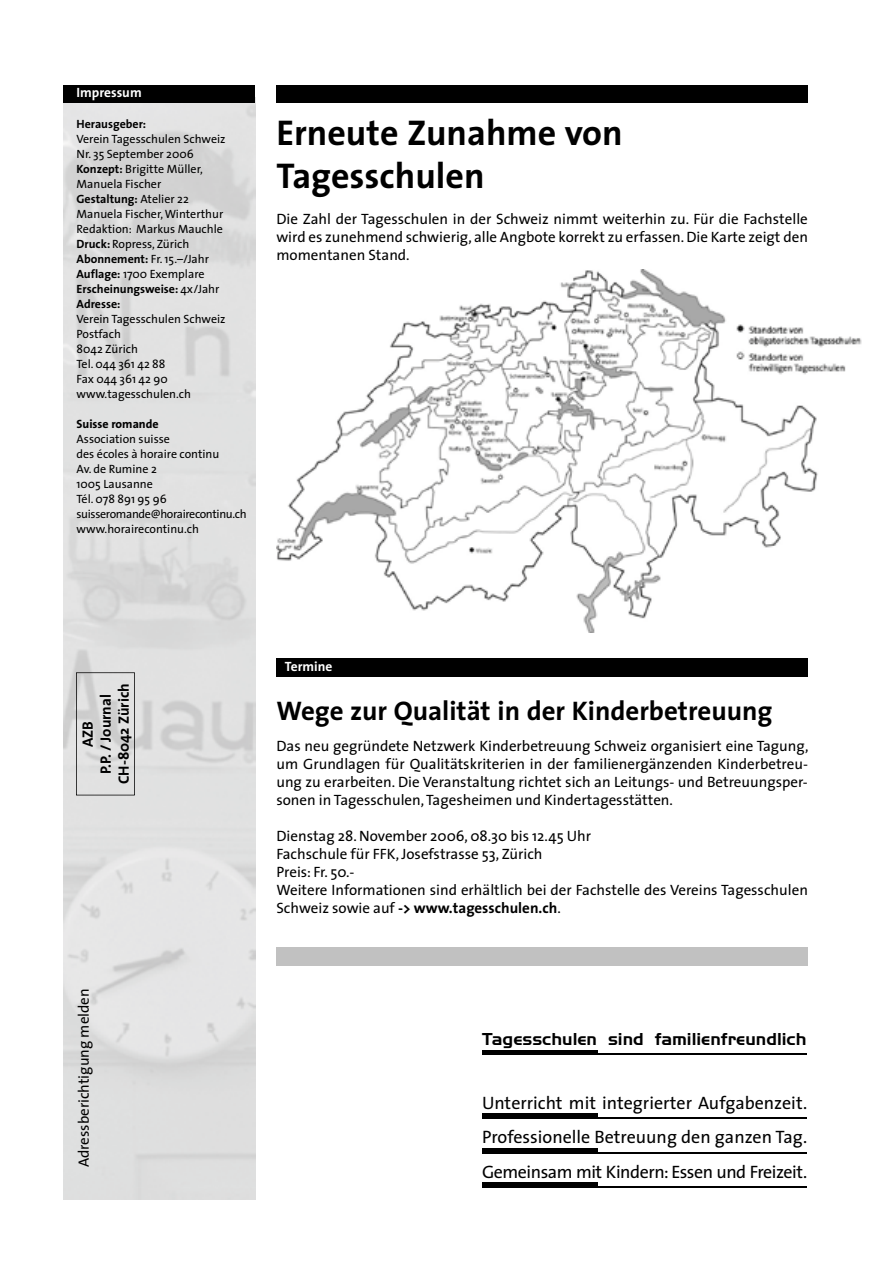
<style>
.page{position:relative;width:893px;height:1263px;background:#fff}
.page>*{position:absolute;margin:0;border:0;box-sizing:border-box;transform-origin:0 0}
.t1{font:700 36px/43.2px "The Sans";color:#000}
.t2{font:700 27px "The Sans";color:#000}
.t3{font:18px/34.3px "The Sans";letter-spacing:-.025em;color:#000;text-align:justify}
.t4{font:18px "Handel Gothic";color:#000}
.t5{font:15px/18px "The Sans";color:#000;text-align:justify}
.t6{font:700 15px/18px "The Sans";color:#000;text-align:center}
.t7{font:700 13.5px "The Sans";color:#fff}
.t8{font:12px/15px "The Sans";color:#000}
.t9{font:700 12px "The Sans Office";color:#000}
.t10{font:700 12px "The Sans";color:#000}
.s1{font-weight:700}
</style>
<div class="page">
<img style="left:64px;top:102px;width:191px;height:1097px">
<svg style="left:76px;top:672px;width:59px;height:123px;background:#d5d5d5"></svg>
<div style="left:64px;top:85px;width:191px;height:17px;background:#000"></div>
<div style="left:276px;top:85px;width:532px;height:17px;background:#000"></div>
<div style="left:276px;top:947px;width:532px;height:18px;background:#c1c1c1"></div>
<div style="left:276px;top:658px;width:532px;height:18px;background:#000"></div>
<hr style="left:482px;top:1053px;width:324px;height:1px;background:#000">
<hr style="left:482px;top:1117px;width:324px;height:2px;background:#000">
<hr style="left:482px;top:1152px;width:324px;height:1px;background:#000">
<hr style="left:482px;top:1186px;width:324px;height:2px;background:#000">
<hr style="left:482px;top:1050px;width:115px;height:4px;background:#000">
<div style="left:482px;top:1113px;width:115px;height:5px;background:#000"></div>
<div style="left:482px;top:1148px;width:115px;height:5px;background:#000"></div>
<hr style="left:482px;top:1182px;width:115px;height:4px;background:#000">
<img style="left:276px;top:270px;width:586px;height:362px">
<p class="t7" style="left:77px;top:81px;width:67px">Impressum</p>
<p class="t10" style="left:77px;top:114px;width:71px">Herausgeber:</p>
<p class="t8" style="left:77px;top:131px;width:151px">Verein Tagesschulen Schweiz<br>Nr. 35 September 2006<br><span class="s1">Konzept:</span> Brigitte Müller,<br>Manuela Fischer<br><span class="s1">Gestaltung:</span> Atelier 22<br>Manuela Fischer, Winterthur<br>Redaktion: Markus Mauchle<br><span class="s1">Druck:</span> Ropress, Zürich<br><span class="s1">Abonnement:</span> Fr. 15.–/Jahr<br><span class="s1">Auflage:</span> 1700 Exemplare<br><span class="s1">Erscheinungsweise:</span> 4x/Jahr<br><span class="s1">Adresse:</span></p>
<p class="t8" style="left:77px;top:311px;width:151px">Verein Tagesschulen Schweiz<br>Postfach<br>8042 Zürich<br>Tel. 044 361 42 88<br>Fax 044 361 42 90 www.tagesschulen.ch</p>
<p class="t9" style="left:77px;top:417px;width:84px">Suisse romande</p>
<p class="t8" style="left:77px;top:431px;width:172px">Association suisse<br>des écoles à horaire continu<br>Av. de Rumine 2<br>1005 Lausanne<br>Tél. 078 891 95 96 suisseromande@horairecontinu.ch www.horairecontinu.ch</p>
<h1 class="t1" style="left:276px;top:110px;width:348px">Erneute Zunahme von<br>Tagesschulen</h1>
<p class="t5" style="left:276px;top:209px;width:533px">Die Zahl der Tagesschulen in der Schweiz nimmt weiterhin zu. Für die Fachstelle wird es zunehmend schwierig, alle Angbote korrekt zu erfassen. Die Karte zeigt den momentanen Stand.</p>
<p class="t6" style="left:78px;top:784px;width:102px;rotate:-90deg">AZB<br>P.P. / Journal<br>CH-8042 Zürich</p>
<p class="t5" style="left:74px;top:1167px;width:181px;rotate:-90deg">Adressberichtigung melden</p>
<p class="t7" style="left:285px;top:655px;width:49px">Termine</p>
<h2 class="t2" style="left:276px;top:688px;width:498px">Wege zur Qualität in der Kinderbetreuung</h2>
<p class="t5" style="left:276px;top:737px;width:534px">Das neu gegründete Netzwerk Kinderbetreuung Schweiz organisiert eine Tagung, um Grundlagen für Qualitätskriterien in der familienergänzenden Kinderbetreu&shy;ung zu erarbeiten. Die Veranstaltung richtet sich an Leitungs- und Betreuungsper&shy;sonen in Tagesschulen, Tagesheimen und Kindertagesstätten.</p>
<p class="t5" style="left:276px;top:827px;width:533px;text-align:left">Dienstag 28. November 2006, 08.30 bis 12.45 Uhr<br>Fachschule für FFK, Josefstrasse 53, Zürich<br>Preis: Fr. 50.-<br>Weitere Informationen sind erhältlich bei der Fachstelle des Vereins Tagesschulen Schweiz sowie auf <span class="s1">-&gt; www.tagesschulen.ch</span>.</p>
<p class="t4" style="left:482px;top:1028px;width:326px">Tagesschulen sind familienfreundlich</p>
<p class="t3" style="left:482px;top:1085px;width:327px">Unterricht mit integrierter Aufgabenzeit.<br>Professionelle Betreuung den ganzen Tag.<br>Gemeinsam mit Kindern: Essen und Freizeit.</p>
</div>
